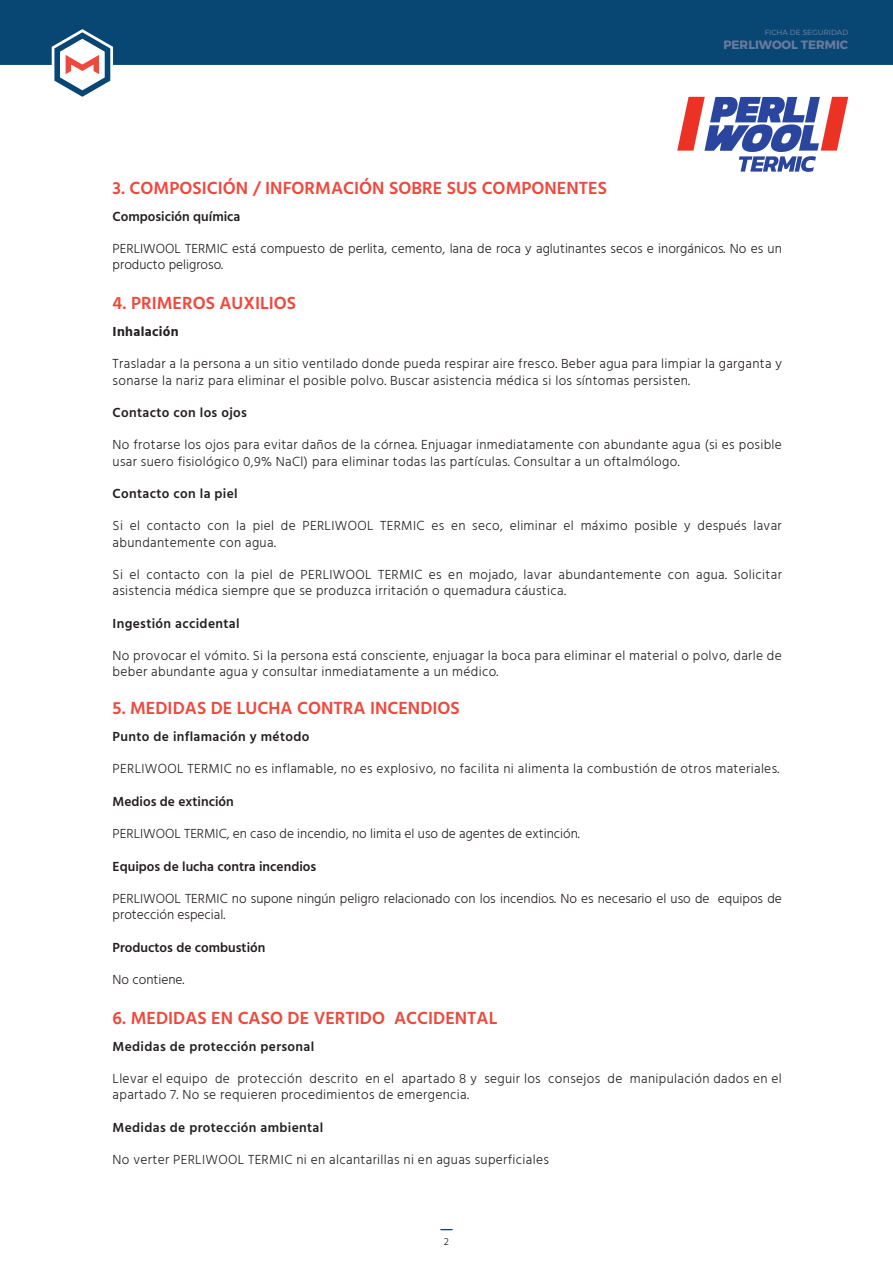
<style>
.page{position:relative;width:893px;height:1263px;background:#fff}
.page>*{position:absolute;margin:0;border:0;box-sizing:border-box;transform-origin:0 0}
.t1{font:600 18px "Hind";color:#ef483c}
.t2{font:300 13.5px/16.2px "Hind";letter-spacing:.025em;color:#231f20}
.t3{font:300 13.5px/16.2px "Hind";color:#231f20}
.t4{font:600 13.5px "Hind";letter-spacing:.025em;color:#231f20}
.t5{font:600 13.5px "Hind";color:#231f20}
.t6{font:700 13.5px "Hind";letter-spacing:.025em;color:#231f20}
.t7{font:700 12px "Montserrat";color:#6b7a9c}
.t8{font:300 10.5px "Hind";color:#231f20}
.t9{font:7.5px "Montserrat";color:#6b7a9c}
</style>
<div class="page">
<svg style="left:54px;top:65px;width:56px;height:32px"></svg>
<div style="left:0;top:0;width:893px;height:65px;background:#084774"></div>
<svg style="left:677px;top:97px;width:171px;height:75px"></svg>
<p class="t9" style="left:765px;top:26px;width:85px">FICHA DE SEGURIDAD</p>
<p class="t7" style="left:723px;top:35px;width:126px">PERLIWOOL TERMIC</p>
<h1 class="t1" style="left:113px;top:177px;width:496px">3. COMPOSICIÓN / INFORMACIÓN SOBRE SUS COMPONENTES</h1>
<p class="t5" style="left:113px;top:208px;width:129px">Composición química</p>
<p class="t3" style="left:113px;top:241px;width:671px">PERLIWOOL TERMIC está compuesto de perlita, cemento, lana de roca y aglutinantes secos e inorgánicos. No es un producto peligroso.</p>
<h1 class="t1" style="left:113px;top:292px;width:185px">4. PRIMEROS AUXILIOS</h1>
<p class="t6" style="left:113px;top:323px;width:68px">Inhalación</p>
<p class="t2" style="left:113px;top:356px;width:671px">Trasladar a la persona a un sitio ventilado donde pueda respirar aire fresco. Beber agua para limpiar la garganta y sonarse la nariz para eliminar el posible polvo. Buscar asistencia médica si los síntomas persisten.</p>
<p class="t4" style="left:113px;top:404px;width:136px">Contacto con los ojos</p>
<p class="t2" style="left:113px;top:437px;width:671px">No frotarse los ojos para evitar daños de la córnea. Enjuagar inmediatamente con abundante agua (si es posible usar suero fisiológico 0,9% NaCl) para eliminar todas las partículas. Consultar a un oftalmólogo.</p>
<p class="t4" style="left:113px;top:485px;width:127px">Contacto con la piel</p>
<p class="t2" style="left:113px;top:518px;width:671px">Si el contacto con la piel de PERLIWOOL TERMIC es en seco, eliminar el máximo posible y después lavar abundantemente con agua.</p>
<p class="t2" style="left:113px;top:567px;width:671px">Si el contacto con la piel de PERLIWOOL TERMIC es en mojado, lavar abundantemente con agua. Solicitar asistencia médica siempre que se produzca irritación o quemadura cáustica.</p>
<p class="t4" style="left:113px;top:615px;width:128px">Ingestión accidental</p>
<p class="t2" style="left:113px;top:648px;width:671px">No provocar el vómito. Si la persona está consciente, enjuagar la boca para eliminar el material o polvo, darle de beber abundante agua y consultar inmediatamente a un médico.</p>
<h1 class="t1" style="left:113px;top:697px;width:349px">5. MEDIDAS DE LUCHA CONTRA INCENDIOS</h1>
<p class="t4" style="left:113px;top:728px;width:198px">Punto de inflamación y método</p>
<p class="t2" style="left:113px;top:761px;width:668px">PERLIWOOL TERMIC no es inflamable, no es explosivo, no facilita ni alimenta la combustión de otros materiales.</p>
<p class="t5" style="left:113px;top:793px;width:123px">Medios de extinción</p>
<p class="t3" style="left:113px;top:826px;width:469px">PERLIWOOL TERMIC, en caso de incendio, no limita el uso de agentes de extinción.</p>
<p class="t5" style="left:113px;top:858px;width:205px">Equipos de lucha contra incendios</p>
<p class="t3" style="left:113px;top:891px;width:671px">PERLIWOOL TERMIC no supone ningún peligro relacionado con los incendios. No es necesario el uso de equipos de protección especial.</p>
<p class="t5" style="left:113px;top:939px;width:154px">Productos de combustión</p>
<p class="t3" style="left:113px;top:972px;width:73px">No contiene.</p>
<h1 class="t1" style="left:113px;top:1007px;width:386px">6. MEDIDAS EN CASO DE VERTIDO ACCIDENTAL</h1>
<p class="t4" style="left:113px;top:1038px;width:203px">Medidas de protección personal</p>
<p class="t2" style="left:113px;top:1071px;width:671px">Llevar el equipo de protección descrito en el apartado 8 y seguir los consejos de manipulación dados en el apartado 7. No se requieren procedimientos de emergencia.</p>
<p class="t4" style="left:113px;top:1119px;width:212px">Medidas de protección ambiental</p>
<p class="t2" style="left:113px;top:1152px;width:438px">No verter PERLIWOOL TERMIC ni en alcantarillas ni en aguas superficiales</p>
<p class="t8" style="left:444px;top:1234px;width:7px">2</p>
</div>
